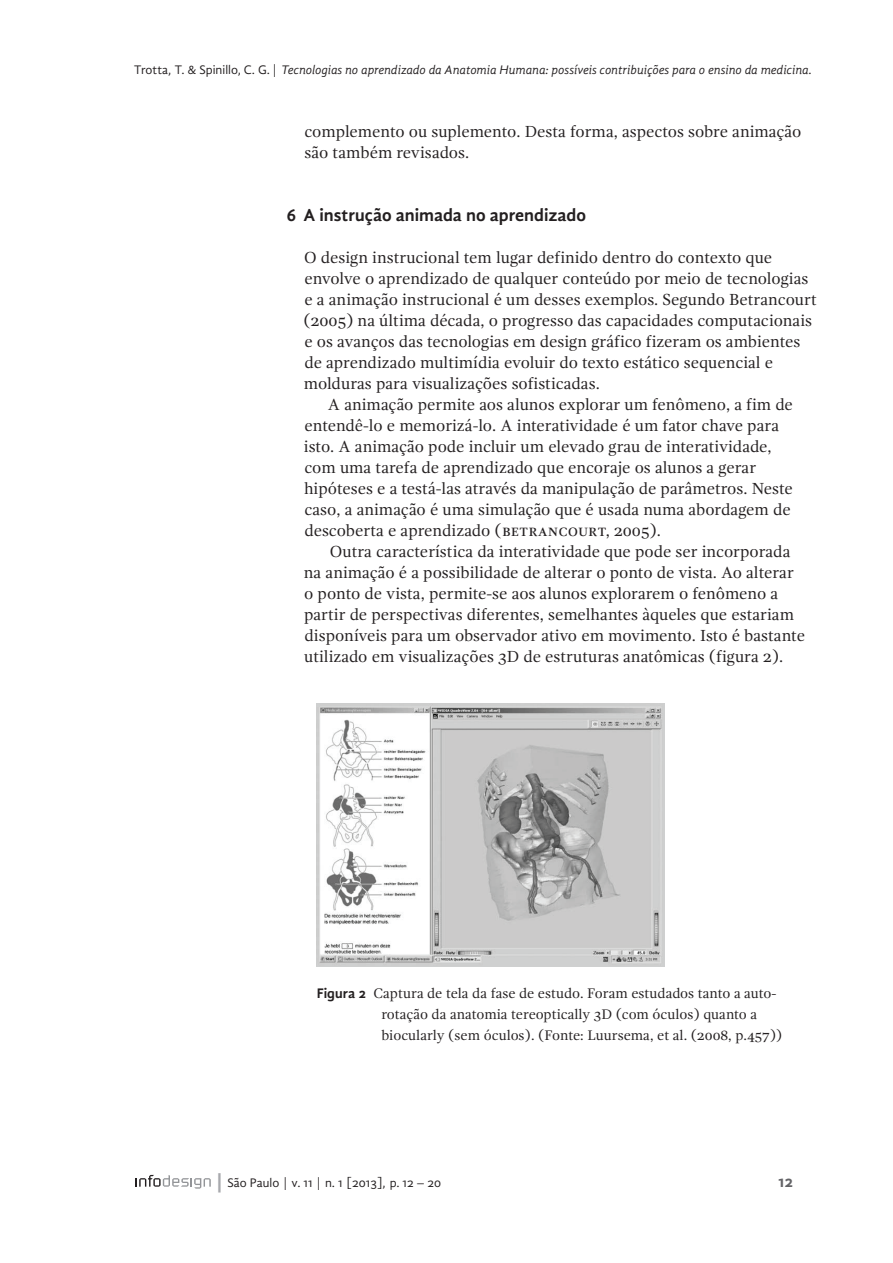
<style>
.page{position:relative;width:893px;height:1263px;background:#fff}
.page>*{position:absolute;margin:0;border:0;box-sizing:border-box;transform-origin:0 0}
.t1{font:700 18px "Gandhi Sans";color:#231f20}
.t2{font:16.5px/21px "Gandhi Serif";color:#231f20}
.t3{font:700 16.5px "Gandhi Sans";color:#636366}
.t4{font:14.25px/21px "Gandhi Serif";color:#231f20}
.t5{font:italic 12.75px "Gandhi Sans";color:#231f20}
.t6{font:12.75px "Gandhi Sans";color:#231f20}
.s1{font-style:normal}
.s2{font-family:"Gandhi Sans";font-weight:700}
.s3{font-size:19.2px;color:#a8a9ad}
</style>
<div class="page">
<svg style="left:136px;top:1175px;width:75px;height:13px"></svg>
<img style="left:317px;top:704px;width:348px;height:262px">
<p class="t5" style="left:134px;top:62px;width:679px"><span class="s1">Trotta, T. &amp; Spinillo, C. G. |</span> Tecnologias no aprendizado da Anatomia Humana: possíveis contribuições para o ensino da medicina.</p>
<p class="t2" style="left:304px;top:121px;width:498px">complemento ou suplemento. Desta forma, aspectos sobre animação são também revisados.</p>
<p class="t1" style="left:286px;top:204px;width:301px">6 A instrução animada no aprendizado</p>
<p class="t2" style="left:303px;top:247px;width:515px">O design instrucional tem lugar definido dentro do contexto que envolve o aprendizado de qualquer conteúdo por meio de tecnologias e a animação instrucional é um desses exemplos. Segundo Betrancourt (2005) na última década, o progresso das capacidades computacionais e os avanços das tecnologias em design gráfico fizeram os ambientes de aprendizado multimídia evoluir do texto estático sequencial e molduras para visualizações sofisticadas.</p>
<p class="t2" style="left:304px;top:394px;width:490px;text-indent:24px">A animação permite aos alunos explorar um fenômeno, a fim de entendê-lo e memorizá-lo. A interatividade é um fator chave para isto. A animação pode incluir um elevado grau de interatividade, com uma tarefa de aprendizado que encoraje os alunos a gerar hipóteses e a testá-las através da manipulação de parâmetros. Neste caso, a animação é uma simulação que é usada numa abordagem de descoberta e aprendizado (BETRANCOURT, 2005).</p>
<p class="t2" style="left:304px;top:541px;width:503px;text-indent:26px">Outra característica da interatividade que pode ser incorporada na animação é a possibilidade de alterar o ponto de vista. Ao alterar o ponto de vista, permite-se aos alunos explorarem o fenômeno a partir de perspectivas diferentes, semelhantes àqueles que estariam disponíveis para um observador ativo em movimento. Isto é bastante utilizado em visualizações 3D de estruturas anatômicas (figura 2).</p>
<p class="t4" style="left:381px;top:982px;width:402px;text-indent:-64px"><span class="s2">Figura 2</span> Captura de tela da fase de estudo. Foram estudados tanto a auto&shy;rotação da anatomia tereoptically 3D (com óculos) quanto a biocularly (sem óculos). (Fonte: Luursema, et al. (2008, p.457))</p>
<p class="t6" style="left:214px;top:1175px;width:229px"><span class="s3">|</span>São Paulo | v. 11 | n. 1 [2013], p. 12 – 20</p>
<p class="t3" style="left:779px;top:1171px;width:16px">12</p>
</div>
